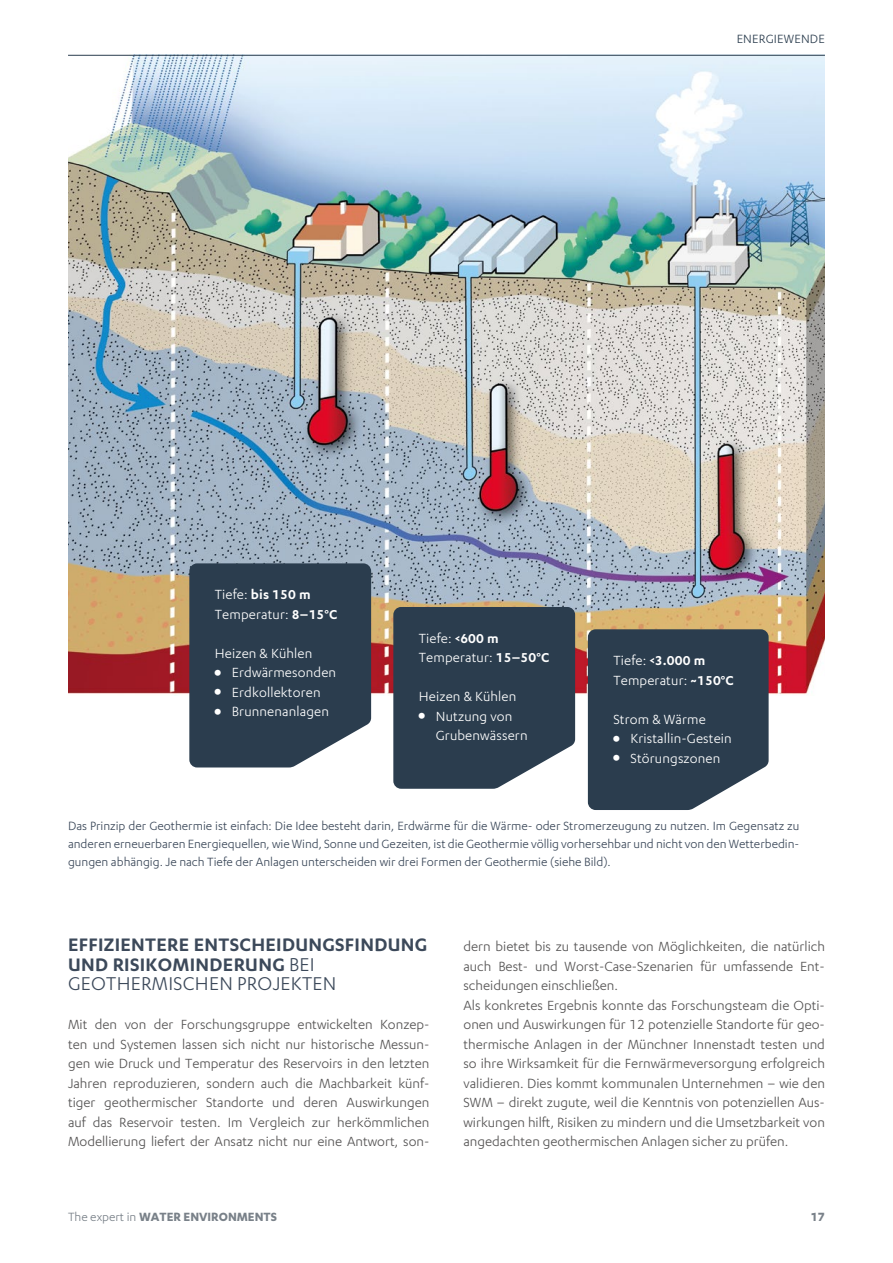
<style>
.page{position:relative;width:893px;height:1263px;background:#fff}
.page>*{position:absolute;margin:0;border:0;box-sizing:border-box;transform-origin:0 0}
.t1{font:600 21px/19.5px "Karbon DHI";letter-spacing:.015em;color:#3c495a}
.t2{font:15px/19.5px "Karbon DHI";color:#555454;text-align:justify}
.t3{font:15px/19.5px "Karbon DHI";letter-spacing:.01em;color:#fff}
.t4{font:13.5px/18px "Karbon DHI";color:#3c495a;text-align:justify}
.t5{font:700 13.5px "Karbon DHI";color:#798189}
.t6{font:13.5px "Karbon DHI";letter-spacing:.015em;color:#2b3d4e}
.s1{font-weight:600}
.s2{font-weight:400}
</style>
<div class="page">
<img style="left:68px;top:56px;width:757px;height:639px">
<hr style="left:68px;top:55px;width:757px;height:1px;background:#2b3d4e">
<div style="left:189px;top:563px;width:182px;height:204px;background:#2b3d4e"></div>
<svg style="left:393px;top:607px;width:182px;height:182px"></svg>
<div style="left:588px;top:629px;width:181px;height:181px;background:#2b3d4e"></div>
<p class="t6" style="left:737px;top:32px;width:90px">ENERGIEWENDE</p>
<p class="t3" style="left:215px;top:584px;width:124px">Tiefe: <span class="s1">bis 150 m<br></span>Temperatur: <span class="s1">8–15°C</span></p>
<p class="t3" style="left:232px;top:643px;width:106px;text-indent:-17px">Heizen &amp; Kühlen<br>Erdwärmesonden<br>Erdkollektoren<br>Brunnenanlagen</p>
<p class="t3" style="left:419px;top:628px;width:132px">Tiefe: <span class="s1">&lt;600 m<br></span>Temperatur: <span class="s1">15–50°C</span></p>
<p class="t3" style="left:436px;top:686px;width:93px;text-indent:-17px">Heizen &amp; Kühlen<br>Nutzung von<br>Grubenwässern</p>
<p class="t3" style="left:613px;top:650px;width:122px">Tiefe: <span class="s1">&lt;3.000 m<br></span>Temperatur: <span class="s1">~150°C</span></p>
<p class="t3" style="left:630px;top:709px;width:103px;text-indent:-17px">Strom &amp; Wärme<br>Kristallin-Gestein<br>Störungszonen</p>
<p class="t4" style="left:68px;top:816px;width:733px">Das Prinzip der Geothermie ist einfach: Die Idee besteht darin, Erdwärme für die Wärme- oder Stromerzeugung zu nutzen. Im Gegensatz zu anderen erneuerbaren Energiequellen, wie Wind, Sonne und Gezeiten, ist die Geothermie völlig vorhersehbar und nicht von den Wetterbedin&shy;gungen abhängig. Je nach Tiefe der Anlagen unterscheiden wir drei Formen der Geothermie (siehe Bild).</p>
<h1 class="t1" style="left:68px;top:934px;width:360px">EFFIZIENTERE ENTSCHEIDUNGSFINDUNG<br>UND RISIKOMINDERUNG <span class="s2">BEI<br>GEOTHERMISCHEN PROJEKTEN</span></h1>
<p class="t2" style="left:68px;top:1014px;width:363px">Mit den von der Forschungsgruppe entwickelten Konzep&shy;ten und Systemen lassen sich nicht nur historische Messun&shy;gen wie Druck und Temperatur des Reservoirs in den letzten Jahren reproduzieren, sondern auch die Machbarkeit künf&shy;tiger geothermischer Standorte und deren Auswirkungen auf das Reservoir testen. Im Vergleich zur herkömmlichen Modellierung liefert der Ansatz nicht nur eine Antwort, son-</p>
<p class="t2" style="left:463px;top:936px;width:363px;text-align:left">dern bietet bis zu tausende von Möglichkeiten, die natürlich auch Best- und Worst-Case-Szenarien für umfassende Ent&shy;scheidungen einschließen.<br>Als konkretes Ergebnis konnte das Forschungsteam die Opti&shy;onen und Auswirkungen für 12 potenzielle Standorte für geo&shy;thermische Anlagen in der Münchner Innenstadt testen und so ihre Wirksamkeit für die Fernwärmeversorgung erfolgreich validieren. Dies kommt kommunalen Unternehmen – wie den SWM – direkt zugute, weil die Kenntnis von potenziellen Aus&shy;wirkungen hilft, Risiken zu mindern und die Umsetzbarkeit von angedachten geothermischen Anlagen sicher zu prüfen.</p>
<p class="t5" style="left:68px;top:1209px;width:210px"><span class="s2">The expert in</span> WATER ENVIRONMENTS</p>
<p class="t5" style="left:811px;top:1209px;width:16px">17</p>
</div>
